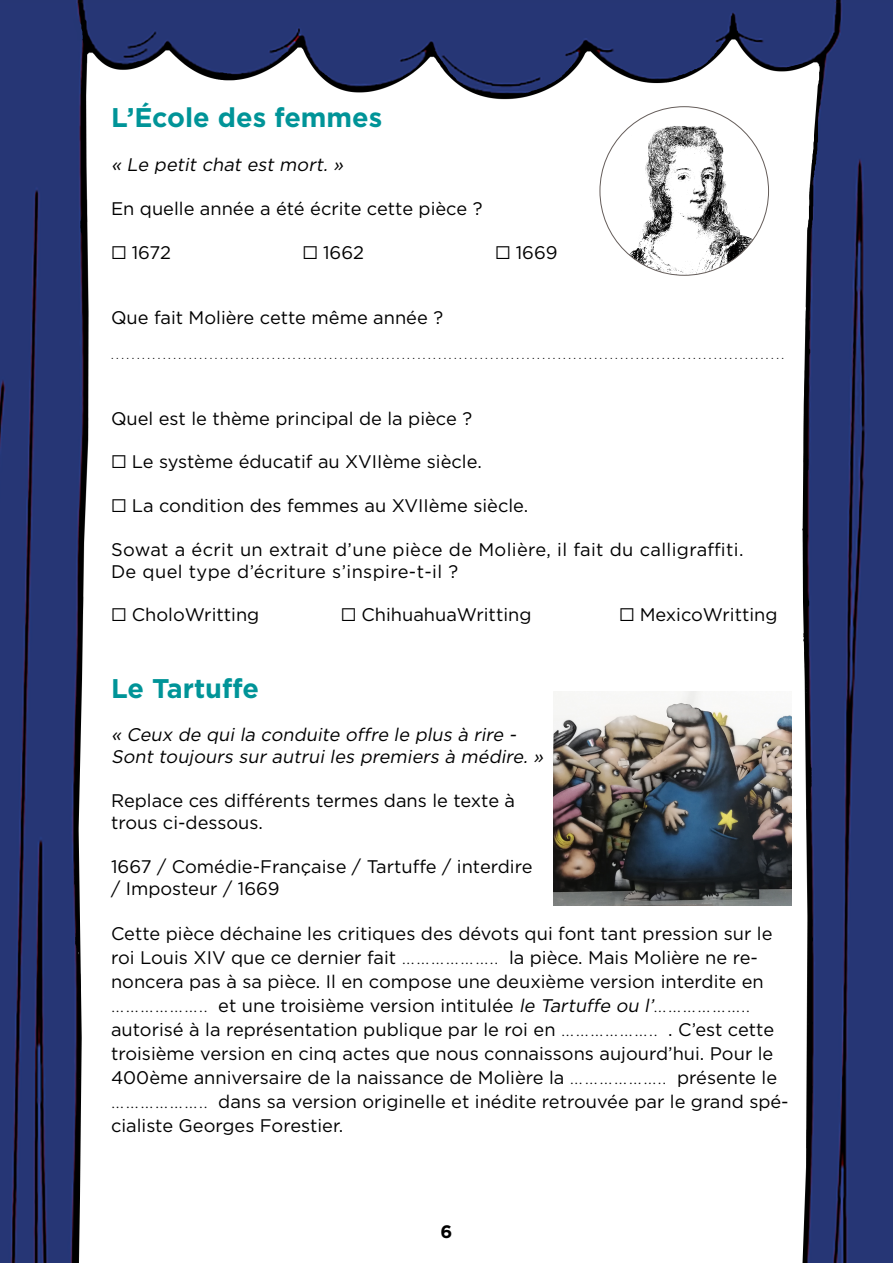
<style>
.page{position:relative;width:893px;height:1263px;background:#fff}
.page>*{position:absolute;margin:0;border:0;box-sizing:border-box;transform-origin:0 0}
.t1{font:700 27px "Gotham";color:#009498}
.t2{font:18.3px/24px "Gotham";color:#000}
.t3{font:italic 18.3px "Gotham";color:#000}
.t4{font:18.3px "Gotham";letter-spacing:.02em;color:#000}
.t5{font:700 18px "Gotham";color:#000}
.t6{font:10.5px "Gotham";color:#000}
.s1{font-family:"Minion Pro";font-size:13.5px}
.s2{font-style:italic}
</style>
<div class="page">
<img style="left:0;top:3px;width:893px;height:1260px">
<hr style="left:0;top:0;width:893px;height:3px;background:#263674">
<img style="left:600px;top:107px;width:168px;height:168px;border-radius:84px">
<img style="left:553px;top:691px;width:238px;height:215px">
<p class="t1" style="left:111px;top:100px;width:273px">L’École des femmes</p>
<p class="t3" style="left:111px;top:153px;width:238px">« Le petit chat est mort. »</p>
<p class="t2" style="left:111px;top:196px;width:373px">En quelle année a été écrite cette pièce ?</p>
<p class="t2" style="left:111px;top:240px;width:62px">□ 1672</p>
<p class="t2" style="left:302px;top:240px;width:63px">□ 1662</p>
<p class="t2" style="left:495px;top:240px;width:64px">□ 1669</p>
<p class="t2" style="left:111px;top:305px;width:334px">Que fait Molière cette même année ?</p>
<p class="t6" style="left:111px;top:348px;width:675px">..................................................................................................................................</p>
<p class="t2" style="left:111px;top:406px;width:363px">Quel est le thème principal de la pièce ?</p>
<p class="t2" style="left:111px;top:449px;width:372px">□ Le système éducatif au XVIIème siècle.</p>
<p class="t2" style="left:111px;top:493px;width:419px">□ La condition des femmes au XVIIème siècle.</p>
<p class="t4" style="left:111px;top:538px;width:634px">Sowat a écrit un extrait d’une pièce de Molière, il fait du calligraffiti.</p>
<p class="t4" style="left:111px;top:559px;width:349px">De quel type d’écriture s’inspire-t-il ?</p>
<p class="t2" style="left:111px;top:603px;width:150px">□ CholoWritting</p>
<p class="t2" style="left:341px;top:603px;width:192px">□ ChihuahuaWritting</p>
<p class="t2" style="left:619px;top:603px;width:160px">□ MexicoWritting</p>
<p class="t1" style="left:111px;top:670px;width:149px">Le Tartuffe</p>
<p class="t3" style="left:111px;top:723px;width:411px">« Ceux de qui la conduite offre le plus à rire -</p>
<p class="t3" style="left:111px;top:745px;width:438px">Sont toujours sur autrui les premiers à médire. »</p>
<p class="t2" style="left:111px;top:789px;width:406px;line-height:21.9px">Replace ces différents termes dans le texte à trous ci-dessous.</p>
<p class="t2" style="left:111px;top:855px;width:423px;line-height:21.9px">1667 / Comédie-Française / Tartuffe / interdire / Imposteur / 1669</p>
<p class="t2" style="left:111px;top:921px;width:679px">Cette pièce déchaine les critiques des dévots qui font tant pression sur le roi Louis XIV que ce dernier fait <span class="s1">………………..</span> la pièce. Mais Molière ne re&shy;noncera pas à sa pièce. Il en compose une deuxième version interdite en <span class="s1">………………..</span> et une troisième version intitulée <span class="s2">le Tartuffe ou l’</span><span class="s1">……………….. </span>autorisé à la représentation publique par le roi en <span class="s1">………………..</span> . C’est cette troisième version en cinq actes que nous connaissons aujourd’hui. Pour le 400ème anniversaire de la naissance de Molière la <span class="s1">………………..</span> présente le <span class="s1">………………..</span> dans sa version originelle et inédite retrouvée par le grand spé&shy;cialiste Georges Forestier.</p>
<p class="t5" style="left:440px;top:1220px;width:13px">6</p>
</div>
